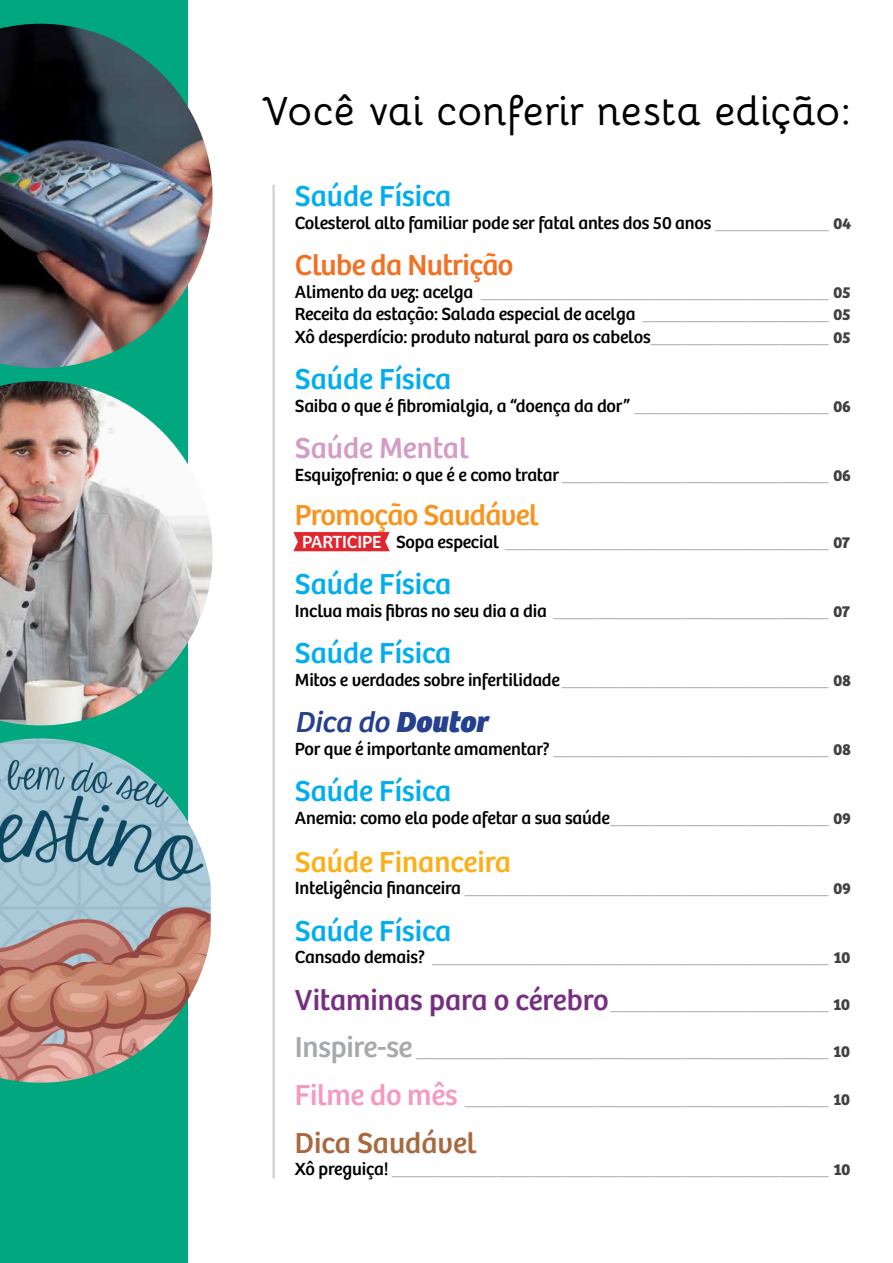
<style>
.page{position:relative;width:893px;height:1263px;background:#fff}
.page>*{position:absolute;margin:0;border:0;box-sizing:border-box;transform-origin:0 0}
.t1{font:700 40.8px "Bellota";letter-spacing:-.02em;color:#000}
.t2{font:30px "Bree";color:#00aeef}
.t3{font:30px "Bree";letter-spacing:-.02em;color:#f8941e}
.t4{font:30px "Bree";letter-spacing:-.02em;color:#f36f21}
.t5{font:30px "Bree";color:#fcaf17}
.t6{font:italic 30px "Bree";color:#25408f}
.t7{font:30px "Bree";color:#a76940}
.t8{font:30px "Bree";color:#d49bc6}
.t9{font:18.3px/22.5px "Bree";letter-spacing:-.01em;color:#000}
.t10{font:300 16.5px "Bree";color:#a7a9ac}
.s1{font-weight:300;font-size:16.5px;color:#a7a9ac}
.s2{font-weight:700;font-size:16.5px;color:#414042}
.s3{font-weight:400;font-size:18.3px;color:#000}
.s4{font-weight:700;color:#414042}
.s5{font-weight:400;font-size:18.3px;color:#fff}
.s6{font-weight:800}
.s7{font-weight:400;font-size:30px;color:#772e82}
.s8{font-weight:400;font-size:30px}
.s9{font-weight:400;font-size:30px;color:#f49ac2}
</style>
<div class="page">
<svg style="left:293px;top:532px;width:97px;height:19px;background:#e1333c"></svg>
<div style="left:0;top:0;width:187px;height:1263px;background:#01a77e"></div>
<hr style="left:272px;top:185px;width:3px;height:993px;background:#a7a9ac">
<img style="left:0;top:24px;width:213px;height:344px">
<img style="left:0;top:381px;width:213px;height:344px">
<img style="left:0;top:738px;width:213px;height:345px">
<h1 class="t1" style="left:262px;top:79px;width:591px">Você vai conferir nesta edição:</h1>
<h2 class="t2" style="left:295px;top:179px;width:158px">Saúde Física</h2>
<p class="t9" style="left:295px;top:212px;width:558px">Colesterol alto familiar pode ser fatal antes dos 50 anos <span class="s1">______________</span> <span class="s2">04</span></p>
<h2 class="t4" style="left:295px;top:248px;width:220px">Clube da Nutrição</h2>
<p class="t10" style="left:295px;top:283px;width:557px"><span class="s3">Alimento da vez: acelga</span> ___________________________________________ <span class="s4">05</span></p>
<p class="t9" style="left:295px;top:303px;width:557px">Receita da estação: Salada especial de acelga <span class="s1">_______________________</span> <span class="s2">05<br></span>Xô desperdício: produto natural para os cabelos<span class="s1">______________________</span> <span class="s2">05</span></p>
<h2 class="t2" style="left:295px;top:362px;width:158px">Saúde Física</h2>
<p class="t9" style="left:295px;top:394px;width:557px">Saiba o que é fibromialgia, a “doença da dor” <span class="s1">________________________</span> <span class="s2">06</span></p>
<h2 class="t8" style="left:295px;top:431px;width:175px">Saúde Mental</h2>
<p class="t10" style="left:295px;top:466px;width:557px"><span class="s3">Esquizofrenia: o que é e como tratar</span> _________________________________ <span class="s4">06</span></p>
<h2 class="t3" style="left:295px;top:498px;width:246px">Promoção Saudável</h2>
<p class="t10" style="left:302px;top:533px;width:549px"><span class="s5">PARTICIPE</span> <span class="s3">Sopa especial</span> ________________________________________ <span class="s4">07</span></p>
<h2 class="t2" style="left:295px;top:567px;width:158px">Saúde Física</h2>
<p class="t10" style="left:295px;top:602px;width:557px"><span class="s3">Inclua mais fibras no seu dia a dia</span> __________________________________ <span class="s4">07</span></p>
<h2 class="t2" style="left:295px;top:636px;width:158px">Saúde Física</h2>
<p class="t10" style="left:295px;top:671px;width:558px"><span class="s3">Mitos e verdades sobre infertilidade</span>_________________________________ <span class="s4">08</span></p>
<h2 class="t6" style="left:295px;top:705px;width:194px">Dica do <span class="s6">Doutor</span></h2>
<p class="t10" style="left:295px;top:740px;width:558px"><span class="s3">Por que é importante amamentar?</span> __________________________________ <span class="s4">08</span></p>
<h2 class="t2" style="left:295px;top:774px;width:158px">Saúde Física</h2>
<p class="t9" style="left:295px;top:807px;width:557px">Anemia: como ela pode afetar a sua saúde<span class="s1">___________________________</span> <span class="s2">09</span></p>
<h2 class="t5" style="left:295px;top:844px;width:218px">Saúde Financeira</h2>
<p class="t10" style="left:295px;top:879px;width:557px"><span class="s3">Inteligência financeira</span> _____________________________________________ <span class="s4">09</span></p>
<h2 class="t2" style="left:295px;top:913px;width:158px">Saúde Física</h2>
<p class="t10" style="left:295px;top:948px;width:557px"><span class="s3">Cansado demais?</span> _________________________________________________ <span class="s4">10</span></p>
<p class="t10" style="left:295px;top:995px;width:556px"><span class="s7">Vitaminas para o cérebro</span>___________________________ <span class="s4">10</span></p>
<p class="t10" style="left:295px;top:1041px;width:556px"><span class="s8">Inspire-se</span> ___________________________________________________ <span class="s4">10</span></p>
<p class="t10" style="left:295px;top:1089px;width:557px"><span class="s9">Filme do mês</span> _____________________________________________ <span class="s4">10</span></p>
<h2 class="t7" style="left:295px;top:1125px;width:183px">Dica Saudável</h2>
<p class="t10" style="left:295px;top:1160px;width:557px"><span class="s3">Xô preguiça!</span> ______________________________________________________ <span class="s4">10</span></p>
</div>
